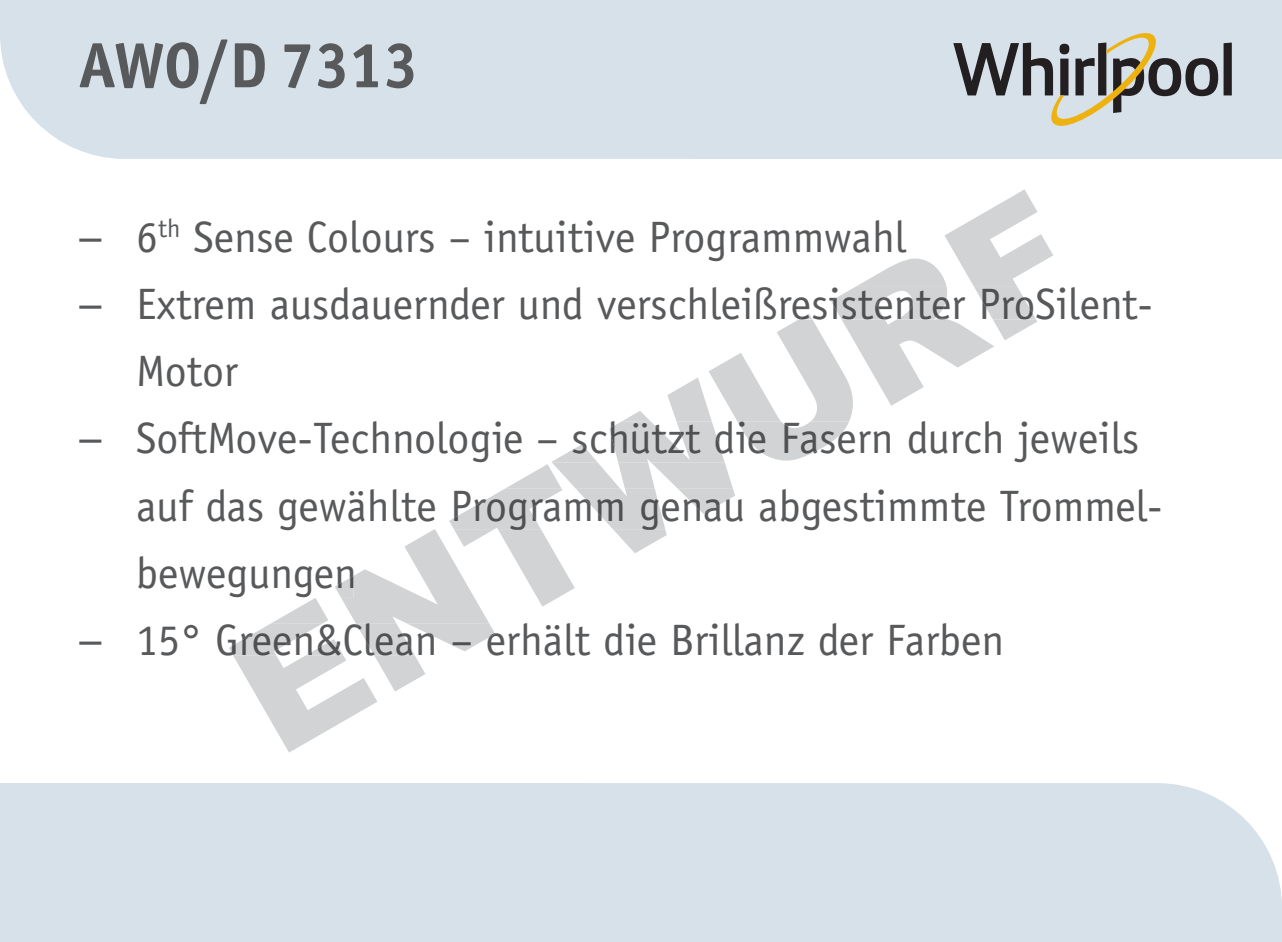
<style>
.page{position:relative;width:1282px;height:942px;background:#fff}
.page>*{position:absolute;margin:0;border:0;box-sizing:border-box;transform-origin:0 0}
.t1{font:700 64px "Officina Sans ITC Pro";color:#58595b}
.t2{font:44px "Officina Sans Std";color:#505052}
.t3{font:44px/67.2px "Officina Sans Std";color:#58595b}
.t4{font:44px "Frutiger LT Std";color:#58595b}
.t5{font:25.6px "Officina Sans Std";color:#58595b}
.s1{font-family:"Frutiger LT Std";font-size:44px}
.s2{font-size:44px}
.s3{font-family:"Frutiger LT Std"}
</style>
<div class="page">
<div style="left:0;top:0;width:1281px;height:159px;background:#d6e1ea"></div>
<div style="left:0;top:783px;width:1281px;height:158px;background:#d6e1ea"></div>
<div style="left:1223px;top:43px;width:8px;height:52px;background:#231f20"></div>
<svg style="left:953px;top:33px;width:265px;height:93px;background:#adb1b1"></svg>
<svg style="left:229px;top:189px;width:824px;height:563px"></svg>
<h1 class="t1" style="left:79px;top:26px;width:340px">AWO/D 7313</h1>
<p class="t5" style="left:79px;top:213px;width:103px"><span class="s1">–</span> <span class="s2">6</span>th</p>
<p class="t2" style="left:193px;top:211px;width:714px">Sense Colours – intuitive Programmwahl</p>
<p class="t4" style="left:79px;top:277px;width:23px">–</p>
<p class="t4" style="left:79px;top:412px;width:23px">–</p>
<p class="t2" style="left:136px;top:278px;width:1018px">Extrem ausdauernder und verschleißresistenter ProSilent-</p>
<p class="t3" style="left:136px;top:337px;width:103px">Motor</p>
<p class="t2" style="left:136px;top:412px;width:1004px">SoftMove-Technologie – schü tzt die Fasern durch jeweils</p>
<p class="t3" style="left:136px;top:472px;width:1028px">auf das gewählte Programm genau abgestimmte Trommel&shy;bewegungen</p>
<p class="t3" style="left:79px;top:606px;width:926px"><span class="s3">–</span> 15° Green&amp;Clean – erhält die Brillanz der Farben</p>
</div>
